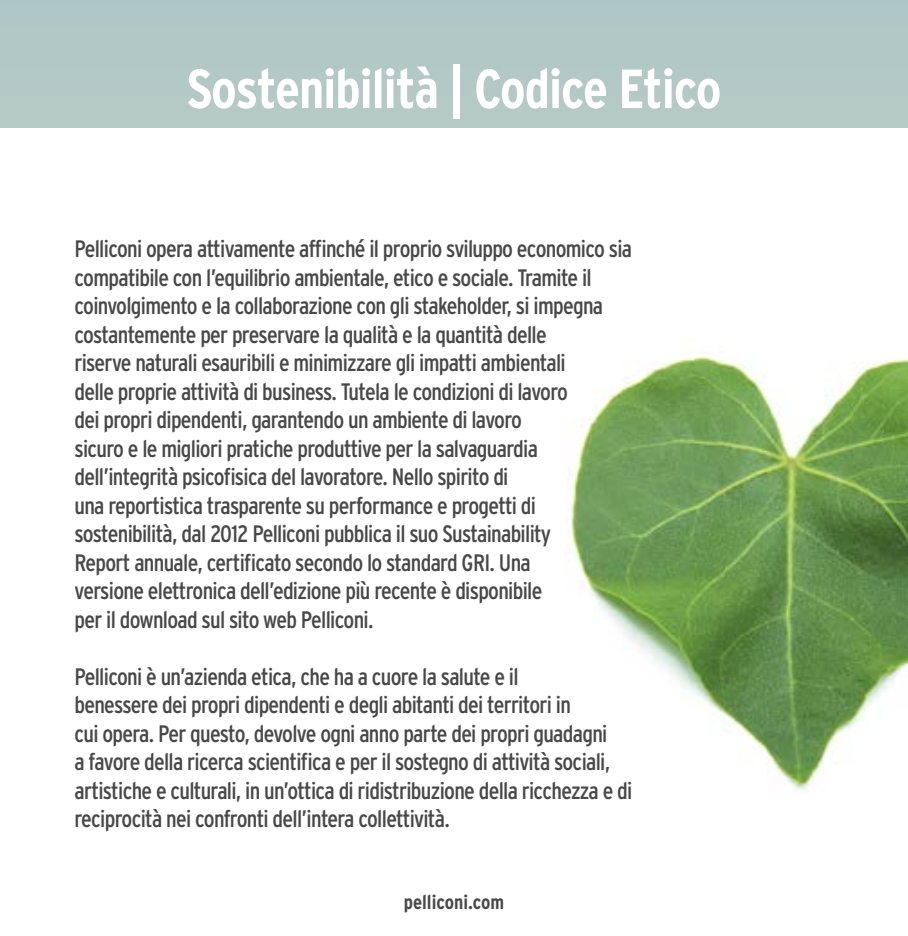
<style>
.page{position:relative;width:908px;height:936px;background:#fff}
.page>*{position:absolute;margin:0;border:0;box-sizing:border-box;transform-origin:0 0}
.t1{font:700 condensed 55px "Interstate";letter-spacing:-.02em;color:#fff}
.t2{font:condensed 23.75px/28.5px "Interstate";letter-spacing:-.03em;color:#484848}
.t3{font:700 condensed 20px "Interstate";color:#484848}
</style>
<div class="page">
<div style="left:0;top:0;width:907px;height:128px;background:#b2c8c5"></div>
<img style="left:570px;top:341px;width:337px;height:452px">
<h1 class="t1" style="left:186px;top:58px;width:536px">Sostenibilità | Codice Etico</h1>
<p class="t2" style="left:74px;top:234px;width:559px">Pelliconi opera attivamente affinché il proprio sviluppo economico sia compatibile con l’equilibrio ambientale, etico e sociale. Tramite il coinvolgimento e la collaborazione con gli stakeholder, si impegna costantemente per preservare la qualità e la quantità delle<br>riserve naturali esauribili e minimizzare gli impatti ambientali<br>delle proprie attività di business. Tutela le condizioni di lavoro<br>dei propri dipendenti, garantendo un ambiente di lavoro<br>sicuro e le migliori pratiche produttive per la salvaguardia dell’integrità psicofisica del lavoratore. Nello spirito di<br>una reportistica trasparente su performance e progetti di sostenibilità, dal 2012 Pelliconi pubblica il suo Sustainability<br>Report annuale, certificato secondo lo standard GRI. Una<br>versione elettronica dell’edizione più recente è disponibile<br>per il download sul sito web Pelliconi.</p>
<p class="t2" style="left:74px;top:662px;width:559px">Pelliconi è un’azienda etica, che ha a cuore la salute e il<br>benessere dei propri dipendenti e degli abitanti dei territori in<br>cui opera. Per questo, devolve ogni anno parte dei propri guadagni<br>a favore della ricerca scientifica e per il sostegno di attività sociali, artistiche e culturali, in un’ottica di ridistribuzione della ricchezza e di reciprocità nei confronti dell’intera collettività.</p>
<p class="t3" style="left:403px;top:891px;width:102px">pelliconi.com</p>
</div>
